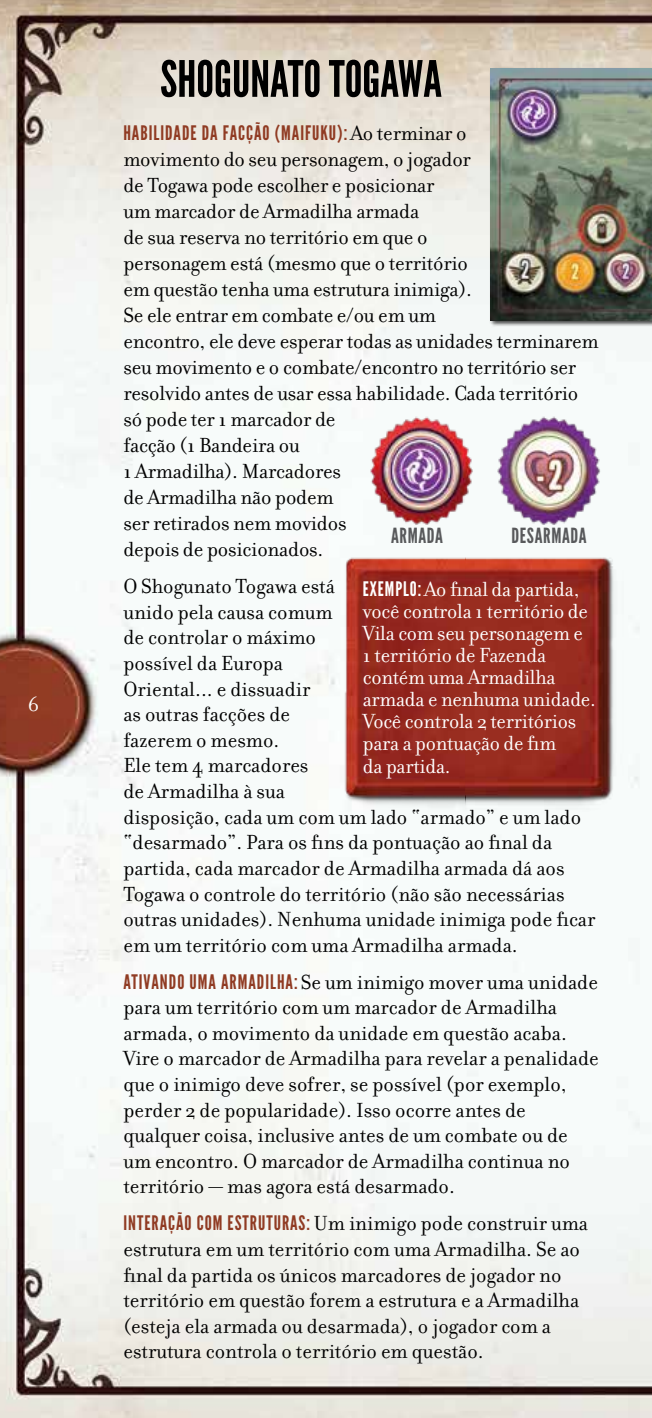
<style>
.page{position:relative;width:652px;height:1418px;background:#fff}
.page>*{position:absolute;margin:0;border:0;box-sizing:border-box;transform-origin:0 0}
.t1{font:50px "League Gothic";color:#000}
.t2{font:22px/25.6px "Filosofia";color:#000}
.t3{font:22px/22px "Filosofia";letter-spacing:-.01em;color:#fff}
.t4{font:20.8px "League Gothic";letter-spacing:.03em;color:#58595b}
.t5{font:20px "League Gothic";letter-spacing:.05em;color:#903b23}
.s1{font-family:"Filosofia";font-size:22px;color:#000}
.s2{font-family:"League Gothic";font-size:20px;color:#903b23}
.s3{font-family:"League Gothic";font-size:20px}
</style>
<div class="page">
<img style="left:0;top:0;width:652px;height:1417px">
<div style="left:489px;top:67px;width:163px;height:260px;background:#000;opacity:.75"></div>
<img style="left:490px;top:68px;width:162px;height:252px">
<img style="left:335px;top:548px;width:288px;height:263px">
<img style="left:364px;top:409px;width:247px;height:125px">
<p class="t3" style="left:28px;top:693px;width:13px">6</p>
<h1 class="t1" style="left:160px;top:49px;width:283px">SHOGUNATO TOGAWA</h1>
<p class="t5" style="left:123px;top:121px;width:345px">HABILIDADE DA FACÇÃO (MAIFUKU): <span class="s1">Ao terminar o</span></p>
<p class="t2" style="left:123px;top:146px;width:477px">movimento do seu personagem, o jogador<br>de Togawa pode escolher e posicionar<br>um marcador de Armadilha armada<br>de sua reserva no território em que o<br>personagem está (mesmo que o território<br>em questão tenha uma estrutura inimiga).<br>Se ele entrar em combate e/ou em um<br>encontro, ele deve esperar todas as unidades terminarem seu movimento e o combate/encontro no território ser resolvido antes de usar essa habilidade. Cada território só pode ter 1 marcador de<br>facção (1 Bandeira ou<br>1 Armadilha). Marcadores<br>de Armadilha não podem<br>ser retirados nem movidos<br>depois de posicionados.</p>
<p class="t2" style="left:123px;top:573px;width:474px">O Shogunato Togawa está<br>unido pela causa comum<br>de controlar o máximo<br>possível da Europa<br>Oriental... e dissuadir<br>as outras facções de<br>fazerem o mesmo.<br>Ele tem 4 marcadores<br>de Armadilha à sua<br>disposição, cada um com um lado “armado” e um lado “desarmado”. Para os fins da pontuação ao final da partida, cada marcador de Armadilha armada dá aos<br>Togawa o controle do território (não são necessárias outras unidades). Nenhuma unidade inimiga pode ficar em um território com uma Armadilha armada.</p>
<p class="t2" style="left:123px;top:969px;width:477px"><span class="s2">ATIVANDO UMA ARMADILHA:</span> Se um inimigo mover uma unidade para um território com um marcador de Armadilha armada, o movimento da unidade em questão acaba.<br>Vire o marcador de Armadilha para revelar a penalidade que o inimigo deve sofrer, se possível (por exemplo, perder 2 de popularidade). Isso ocorre antes de qualquer coisa, inclusive antes de um combate ou de um encontro. O marcador de Armadilha continua no território — mas agora está desarmado.</p>
<p class="t2" style="left:123px;top:1210px;width:466px"><span class="s2">INTERAÇÃO COM ESTRUTURAS:</span> Um inimigo pode construir uma estrutura em um território com uma Armadilha. Se ao final da partida os únicos marcadores de jogador no território em questão forem a estrutura e a Armadilha (esteja ela armada ou desarmada), o jogador com a estrutura controla o território em questão.</p>
<p class="t4" style="left:391px;top:523px;width:53px">ARMADA</p>
<p class="t4" style="left:512px;top:523px;width:77px">DESARMADA</p>
<p class="t3" style="left:363px;top:579px;width:235px"><span class="s3">EXEMPLO:</span> Ao final da partida, você controla 1 território de<br>Vila com seu personagem e<br>1 território de Fazenda contém uma Armadilha armada e nenhuma unidade.<br>Você controla 2 territórios para a pontuação de fim<br>da partida.</p>
</div>
